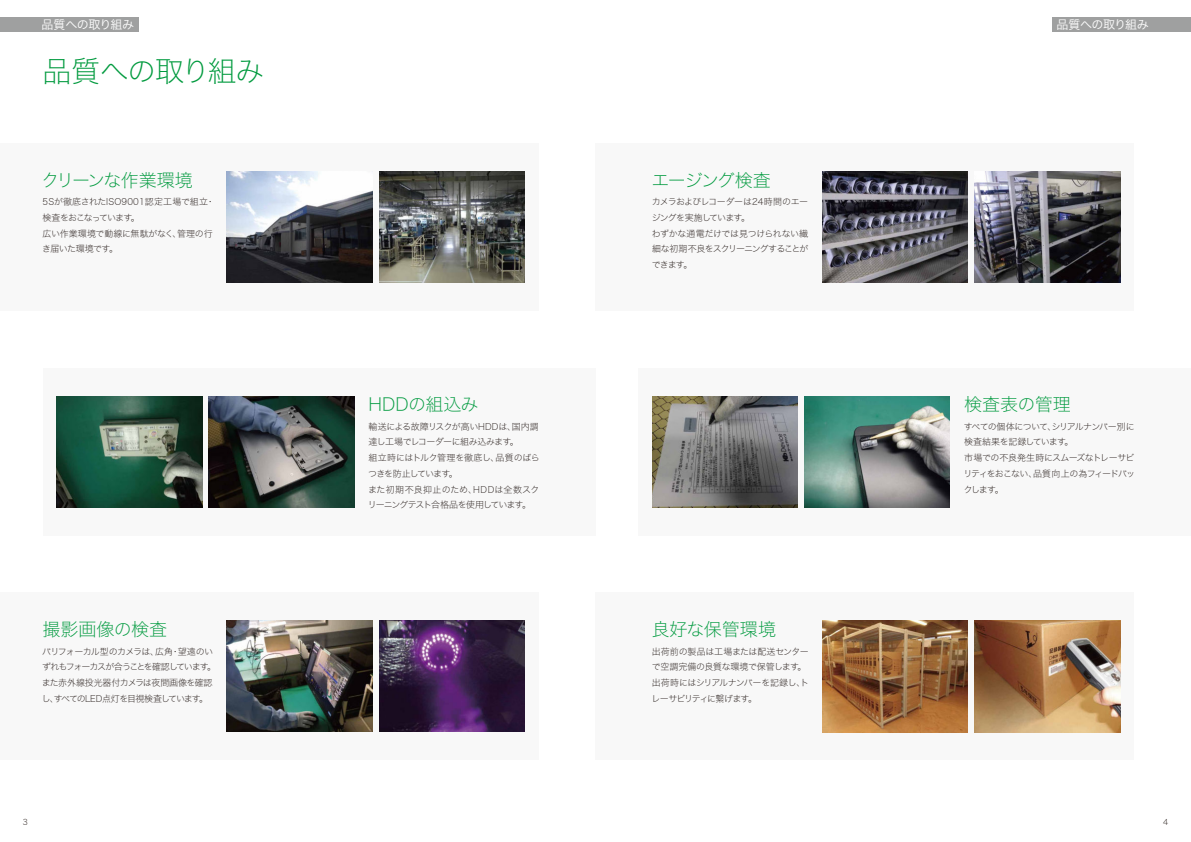
<style>
.page{position:relative;width:1191px;height:842px;background:#fff}
.page>*{position:absolute;margin:0;border:0;box-sizing:border-box;transform-origin:0 0}
.t1{font:29px "Hira Kaku Std W1";letter-spacing:-.045em;color:#009a3e}
.t2{font:18px "Hira Kaku Std W1";letter-spacing:-.03em;color:#009a3e}
.t3{font:18px "Hira Kaku Std W1";letter-spacing:-.06em;color:#009a3e}
.t4{font:18px "Hira Kaku Std W1";color:#009a3e}
.t5{font:18px "Hira Kaku Std W1";letter-spacing:-.075em;color:#009a3e}
.t6{font:12px "Hira Kaku Std W3";letter-spacing:-.035em;color:#fff}
.t7{font:9px/15.8px "Hira Kaku Std W1";letter-spacing:-.06em;color:#221815}
.t8{font:9px/15.8px "Hira Kaku Std W1";letter-spacing:-.08em;color:#221815}
.t9{font:9px/15.8px "Hira Kaku Std W1";letter-spacing:-.04em;color:#221815}
.t10{font:9px/15.8px "Hira Kaku Std W1";letter-spacing:-.03em;color:#221815}
.t11{font:8px "Hira Kaku Std W1";color:#221815}
</style>
<div class="page">
<div style="left:595px;top:143px;width:539px;height:168px;background:#f8f8f8"></div>
<div style="left:0;top:143px;width:539px;height:168px;background:#f8f8f8"></div>
<div style="left:43px;top:368px;width:552px;height:168px;background:#f8f8f8"></div>
<div style="left:0;top:592px;width:539px;height:168px;background:#f8f8f8"></div>
<div style="left:0;top:17px;width:139px;height:14px;background:#9fa0a0"></div>
<div style="left:1052px;top:17px;width:139px;height:14px;background:#9fa0a0"></div>
<img style="left:227px;top:172px;width:145px;height:111px">
<img style="left:379px;top:172px;width:145px;height:111px">
<div style="left:638px;top:368px;width:553px;height:168px;background:#f8f8f8"></div>
<div style="left:595px;top:592px;width:539px;height:168px;background:#f8f8f8"></div>
<img style="left:57px;top:396px;width:145px;height:111px">
<img style="left:209px;top:396px;width:145px;height:111px">
<img style="left:227px;top:621px;width:145px;height:111px">
<img style="left:379px;top:621px;width:145px;height:111px">
<img style="left:822px;top:171px;width:145px;height:112px">
<img style="left:974px;top:171px;width:146px;height:112px">
<img style="left:652px;top:396px;width:145px;height:111px">
<img style="left:804px;top:396px;width:146px;height:111px">
<img style="left:822px;top:621px;width:145px;height:111px">
<img style="left:974px;top:621px;width:146px;height:111px">
<h3 class="t6" style="left:42px;top:15px;width:94px">品質への取り組み</h3>
<h3 class="t6" style="left:1056px;top:15px;width:94px">品質への取り組み</h3>
<h1 class="t1" style="left:43px;top:50px;width:223px">品質への取り組み</h1>
<h2 class="t3" style="left:41px;top:167px;width:153px">クリーンな作業環境</h2>
<h2 class="t5" style="left:651px;top:167px;width:121px">エージング検査</h2>
<p class="t10" style="left:42px;top:193px;width:174px">5Sが徹底されたISO9001認定工場で組立・検査をおこなっています。<br>広い作業環境で動線に無駄がなく、管理の行き届いた環境です。</p>
<p class="t7" style="left:651px;top:193px;width:158px">カメラおよびレコーダーは24時間のエージングを実施しています。<br>わずかな通電だけでは見つけられない繊細な初期不良をスクリーニングすることができます。</p>
<h2 class="t2" style="left:369px;top:391px;width:111px">HDDの組込み</h2>
<h2 class="t2" style="left:964px;top:391px;width:108px">検査表の管理</h2>
<p class="t7" style="left:368px;top:418px;width:173px">輸送による故障リスクが高いHDDは、国内調達し工場でレコーダーに組み込みます。<br>組立時にはトルク管理を徹底し、品質のばらつきを防止しています。<br>また初期不良抑止のため、HDDは全数スクリーニングテスト合格品を使用しています。</p>
<p class="t7" style="left:963px;top:418px;width:173px">すべての個体について、シリアルナンバー別に検査結果を記録しています。<br>市場での不良発生時にスムーズなトレーサビリティをおこない、品質向上の為フィードバックします。</p>
<h2 class="t4" style="left:43px;top:616px;width:126px">撮影画像の検査</h2>
<h2 class="t2" style="left:651px;top:616px;width:126px">良好な保管環境</h2>
<p class="t8" style="left:42px;top:643px;width:176px">バリフォーカル型のカメラは、広角・望遠のいずれもフォーカスが合うことを確認しています。また赤外線投光器付カメラは夜間画像を確認し、すべてのLED点灯を目視検査しています。</p>
<p class="t9" style="left:651px;top:643px;width:159px">出荷前の製品は工場または配送センターで空調完備の良質な環境で保管します。出荷時にはシリアルナンバーを記録し、トレーサビリティに繋げます。</p>
<p class="t11" style="left:23px;top:816px;width:7px">3</p>
<p class="t11" style="left:1163px;top:816px;width:7px">4</p>
</div>
